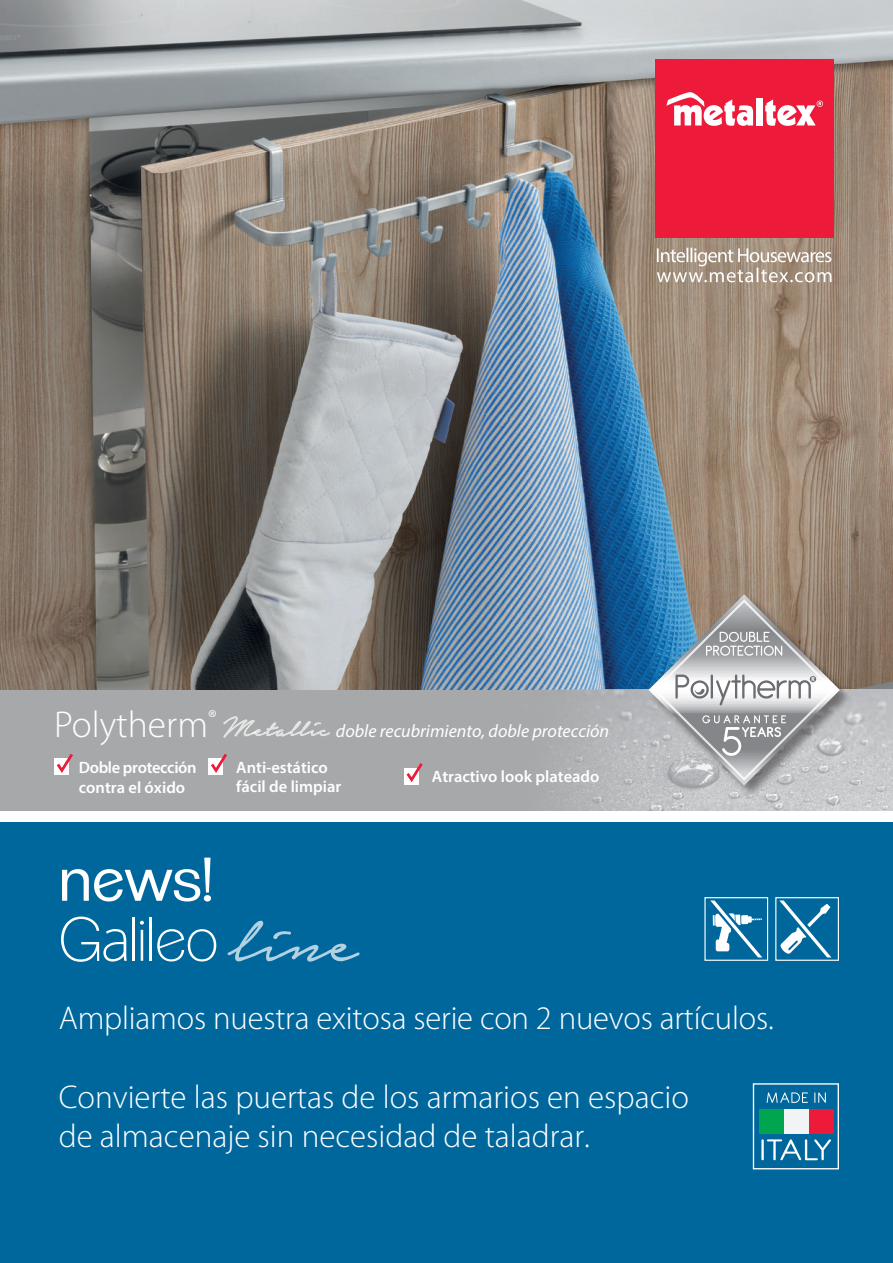
<style>
.page{position:relative;width:893px;height:1263px;background:#fff}
.page>*{position:absolute;margin:0;border:0;box-sizing:border-box;transform-origin:0 0}
.t1{font:60px "Blevio";color:#fff}
.t2{font:700 60px "Blevio";color:#fff}
.t3{font:300 37.5px "Myriad Pro";color:#fff}
.t4{font:300 33px/39px "Myriad Pro";color:#fff}
.t5{font:italic 18px "Myriad Pro";color:#fff}
.t6{font:600 16.5px/19px "Myriad Pro";color:#fff}
.t7{font:600 16.5px/19.8px "Myriad Pro";letter-spacing:-.025em;color:#fff}
</style>
<div class="page">
<div style="left:0;top:822px;width:893px;height:441px;background:#00679d"></div>
<img style="left:0;top:0;width:893px;height:690px">
<svg style="left:704px;top:897px;width:65px;height:64px"></svg>
<svg style="left:775px;top:897px;width:64px;height:64px"></svg>
<svg style="left:227px;top:920px;width:133px;height:42px"></svg>
<div style="left:0;top:690px;width:893px;height:120px;background:#a7a8a9"></div>
<img style="left:548px;top:690px;width:345px;height:120px">
<svg style="left:223px;top:716px;width:107px;height:22px"></svg>
<div style="left:648px;top:594px;width:205px;height:205px;background:#231f20;opacity:.5"></div>
<svg style="left:648px;top:594px;width:192px;height:192px;background:#a5abaf"></svg>
<svg style="left:54px;top:753px;width:19px;height:22px"></svg>
<svg style="left:208px;top:754px;width:19px;height:21px"></svg>
<svg style="left:404px;top:763px;width:19px;height:22px"></svg>
<svg style="left:753px;top:1083px;width:86px;height:86px"></svg>
<svg style="left:657px;top:248px;width:174px;height:34px;background:#b7a89a"></svg>
<div style="left:655px;top:60px;width:178px;height:178px;background:#ed1a3a"></div>
<div style="left:756px;top:98px;width:7px;height:27px;background:#fff"></div>
<svg style="left:666px;top:92px;width:87px;height:34px"></svg>
<svg style="left:765px;top:99px;width:58px;height:27px"></svg>
<p class="t3" style="left:54px;top:702px;width:164px">Polytherm<sup>®</sup></p>
<p class="t5" style="left:336px;top:719px;width:275px">doble recubrimiento, doble protección</p>
<p class="t7" style="left:79px;top:757px;width:119px">Doble protección contra el óxido</p>
<p class="t6" style="left:236px;top:757px;width:107px">Anti-estático fácil de limpiar</p>
<p class="t6" style="left:432px;top:767px;width:169px">Atractivo look plateado</p>
<h1 class="t2" style="left:59px;top:844px;width:156px">news!</h1>
<h1 class="t1" style="left:59px;top:905px;width:161px">Galileo</h1>
<p class="t4" style="left:59px;top:998px;width:716px">Ampliamos nuestra exitosa serie con 2 nuevos artículos.</p>
<p class="t4" style="left:59px;top:1078px;width:632px">Convierte las puertas de los armarios en espacio de almacenaje sin necesidad de taladrar.</p>
</div>
